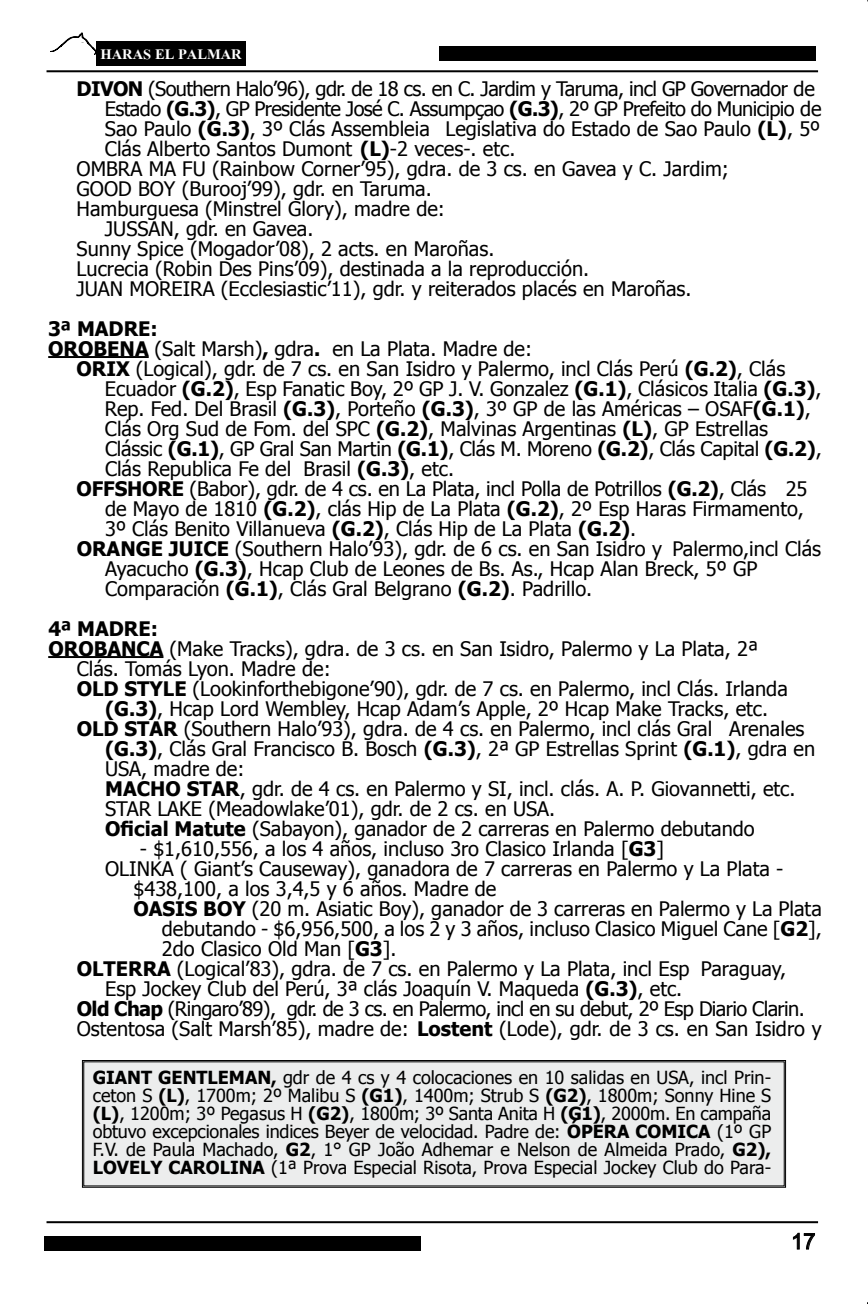
<style>
.page{position:relative;width:868px;height:1304px;background:#fff}
.page>*{position:absolute;margin:0;border:0;box-sizing:border-box;transform-origin:0 0}
.t1{font:700 22px "Angsana UPC";color:#fff}
.t2{font:22px "Arial";color:#000}
.t3{font:20px "Tahoma";color:#000}
.t4{font:20px "Tahoma";letter-spacing:-.03em;color:#000}
.t5{font:700 20px "Tahoma";color:#000}
.t6{font:18px/18px "Tahoma";color:#000;text-align:justify}
.s1{font-weight:700}
</style>
<div class="page">
<div style="left:44px;top:1236px;width:376px;height:14px;background:#000"></div>
<div style="left:439px;top:46px;width:376px;height:15px;background:#000"></div>
<hr style="left:46px;top:1221px;width:772px;height:2px;background:#000">
<hr style="left:46px;top:70px;width:772px;height:2px;background:#000">
<hr style="left:48px;top:356px;width:101px;height:2px;background:#000">
<hr style="left:48px;top:656px;width:115px;height:2px;background:#000">
<div style="left:82px;top:1060px;width:703px;height:128px;background:#eceded"></div>
<div style="left:97px;top:41px;width:149px;height:24px;background:#000"></div>
<svg style="left:50px;top:32px;width:47px;height:23px"></svg>
<svg style="left:792px;top:1232px;width:23px;height:18px"></svg>
<p class="t1" style="left:100px;top:37px;width:143px">HARAS EL PALMAR</p>
<p class="t4" style="left:77px;top:75px;width:740px"><span class="s1">DIVON</span> (Southern Halo’96), gdr. de 18 cs. en C. Jardim y Taruma, incl GP Governador de</p>
<p class="t4" style="left:105px;top:95px;width:718px">Estado <span class="s1">(G.3)</span>, GP Presidente José C. Assumpçao <span class="s1">(G.3)</span>, 2º GP Prefeito do Municipio de</p>
<p class="t3" style="left:105px;top:115px;width:716px">Sao Paulo <span class="s1">(G.3)</span>, 3º Clás Assembleia Legislativa do Estado de Sao Paulo <span class="s1">(L)</span>, 5º</p>
<p class="t3" style="left:105px;top:135px;width:412px">Clás Alberto Santos Dumont <span class="s1">(L)</span>-2 veces-. etc.</p>
<p class="t3" style="left:77px;top:155px;width:653px">OMBRA MA FU (Rainbow Corner’95), gdra. de 3 cs. en Gavea y C. Jardim;</p>
<p class="t3" style="left:77px;top:175px;width:356px">GOOD BOY (Burooj’99), gdr. en Taruma.</p>
<p class="t3" style="left:77px;top:195px;width:370px">Hamburguesa (Minstrel Glory), madre de:</p>
<p class="t3" style="left:105px;top:215px;width:210px">JUSSAN, gdr. en Gavea.</p>
<p class="t3" style="left:77px;top:235px;width:419px">Sunny Spice (Mogador’08), 2 acts. en Maroñas.</p>
<p class="t3" style="left:77px;top:255px;width:514px">Lucrecia (Robin Des Pins’09), destinada a la reproducción.</p>
<p class="t3" style="left:77px;top:275px;width:616px">JUAN MOREIRA (Ecclesiastic’11), gdr. y reiterados placés en Maroñas.</p>
<p class="t5" style="left:48px;top:314px;width:111px">3ª MADRE:</p>
<p class="t3" style="left:48px;top:335px;width:485px"><span class="s1">OROBENA</span> (Salt Marsh)<span class="s1">,</span> gdra<span class="s1">.</span> en La Plata. Madre de:</p>
<p class="t3" style="left:77px;top:355px;width:710px"><span class="s1">ORIX</span> (Logical), gdr. de 7 cs. en San Isidro y Palermo, incl Clás Perú <span class="s1">(G.2)</span>, Clás</p>
<p class="t3" style="left:105px;top:375px;width:718px">Ecuador <span class="s1">(G.2)</span>, Esp Fanatic Boy, 2º GP J. V. Gonzalez <span class="s1">(G.1)</span>, Clásicos Italia <span class="s1">(G.3)</span>,</p>
<p class="t3" style="left:105px;top:395px;width:707px">Rep. Fed. Del Brasil <span class="s1">(G.3)</span>, Porteño <span class="s1">(G.3)</span>, 3º GP de las Américas – OSAF<span class="s1">(G.1)</span>,</p>
<p class="t3" style="left:105px;top:415px;width:664px">Clás Org Sud de Fom. del SPC <span class="s1">(G.2)</span>, Malvinas Argentinas <span class="s1">(L)</span>, GP Estrellas</p>
<p class="t3" style="left:105px;top:435px;width:718px">Clássic <span class="s1">(G.1)</span>, GP Gral San Martin <span class="s1">(G.1)</span>, Clás M. Moreno <span class="s1">(G.2)</span>, Clás Capital <span class="s1">(G.2)</span>,</p>
<p class="t3" style="left:105px;top:455px;width:350px">Clás Republica Fe del Brasil <span class="s1">(G.3)</span>, etc.</p>
<p class="t3" style="left:77px;top:475px;width:732px"><span class="s1">OFFSHORE</span> (Babor), gdr. de 4 cs. en La Plata, incl Polla de Potrillos <span class="s1">(G.2)</span>, Clás 25</p>
<p class="t3" style="left:105px;top:495px;width:700px">de Mayo de 1810 <span class="s1">(G.2)</span>, clás Hip de La Plata <span class="s1">(G.2)</span>, 2º Esp Haras Firmamento,</p>
<p class="t3" style="left:105px;top:515px;width:532px">3º Clás Benito Villanueva <span class="s1">(G.2)</span>, Clás Hip de La Plata <span class="s1">(G.2)</span>.</p>
<p class="t3" style="left:77px;top:535px;width:745px"><span class="s1">ORANGE JUICE</span> (Southern Halo’93), gdr. de 6 cs. en San Isidro y Palermo,incl Clás</p>
<p class="t3" style="left:105px;top:555px;width:653px">Ayacucho <span class="s1">(G.3)</span>, Hcap Club de Leones de Bs. As., Hcap Alan Breck, 5º GP</p>
<p class="t3" style="left:105px;top:575px;width:488px">Comparación <span class="s1">(G.1)</span>, Clás Gral Belgrano <span class="s1">(G.2)</span>. Padrillo.</p>
<p class="t5" style="left:48px;top:614px;width:111px">4ª MADRE:</p>
<p class="t3" style="left:48px;top:635px;width:711px"><span class="s1">OROBANCA</span> (Make Tracks), gdra. de 3 cs. en San Isidro, Palermo y La Plata, 2ª</p>
<p class="t3" style="left:77px;top:655px;width:255px">Clás. Tomás Lyon. Madre de:</p>
<p class="t3" style="left:77px;top:675px;width:712px"><span class="s1">OLD STYLE</span> (Lookinforthebigone’90), gdr. de 7 cs. en Palermo, incl Clás. Irlanda</p>
<p class="t3" style="left:105px;top:695px;width:664px"><span class="s1">(G.3)</span>, Hcap Lord Wembley, Hcap Adam’s Apple, 2º Hcap Make Tracks, etc.</p>
<p class="t3" style="left:77px;top:715px;width:729px"><span class="s1">OLD STAR</span> (Southern Halo’93), gdra. de 4 cs. en Palermo, incl clás Gral Arenales</p>
<p class="t3" style="left:105px;top:735px;width:711px"><span class="s1">(G.3)</span>, Clás Gral Francisco B. Bosch <span class="s1">(G.3)</span>, 2ª GP Estrellas Sprint <span class="s1">(G.1)</span>, gdra en</p>
<p class="t3" style="left:105px;top:755px;width:141px">USA, madre de:</p>
<p class="t3" style="left:105px;top:775px;width:691px"><span class="s1">MACHO STAR</span>, gdr. de 4 cs. en Palermo y SI, incl. clás. A. P. Giovannetti, etc.</p>
<p class="t3" style="left:105px;top:795px;width:451px">STAR LAKE (Meadowlake’01), gdr. de 2 cs. en USA.</p>
<p class="t3" style="left:105px;top:815px;width:651px"><span class="s1">Oficial Matute</span> (Sabayon), ganador de 2 carreras en Palermo debutando</p>
<p class="t3" style="left:140px;top:835px;width:525px">- $1,610,556, a los 4 años, incluso 3ro Clasico Irlanda [<span class="s1">G3</span>]</p>
<p class="t3" style="left:105px;top:855px;width:679px">OLINKA ( Giant’s Causeway), ganadora de 7 carreras en Palermo y La Plata -</p>
<p class="t3" style="left:133px;top:875px;width:364px">$438,100, a los 3,4,5 y 6 años. Madre de</p>
<p class="t3" style="left:133px;top:895px;width:689px"><span class="s1">OASIS BOY</span> (20 m. Asiatic Boy), ganador de 3 carreras en Palermo y La Plata</p>
<p class="t3" style="left:162px;top:915px;width:661px">debutando - $6,956,500, a los 2 y 3 años, incluso Clasico Miguel Cane [<span class="s1">G2</span>],</p>
<p class="t3" style="left:162px;top:935px;width:236px">2do Clasico Old Man [<span class="s1">G3</span>].</p>
<p class="t3" style="left:77px;top:955px;width:710px"><span class="s1">OLTERRA</span> (Logical’83), gdra. de 7 cs. en Palermo y La Plata, incl Esp Paraguay,</p>
<p class="t3" style="left:105px;top:975px;width:578px">Esp Jockey Club del Perú, 3ª clás Joaquín V. Maqueda <span class="s1">(G.3)</span>, etc.</p>
<p class="t4" style="left:77px;top:995px;width:729px"><span class="s1">Old Chap</span> (Ringaro’89), gdr. de 3 cs. en Palermo, incl en su debut, 2º Esp Diario Clarin.</p>
<p class="t3" style="left:77px;top:1015px;width:746px">Ostentosa (Salt Marsh’85), madre de: <span class="s1">Lostent</span> (Lode), gdr. de 3 cs. en San Isidro y</p>
<p class="t6" style="left:93px;top:1068px;width:680px"><span class="s1">GIANT GENTLEMAN,</span> gdr de 4 cs y 4 colocaciones en 10 salidas en USA, incl Prin&shy;ceton S <span class="s1">(L)</span>, 1700m; 2º Malibu S <span class="s1">(G1)</span>, 1400m; Strub S <span class="s1">(G2)</span>, 1800m; Sonny Hine S <span class="s1">(L)</span>, 1200m; 3º Pegasus H <span class="s1">(G2)</span>, 1800m; 3º Santa Anita H <span class="s1">(G1)</span>, 2000m. En campaña obtuvo excepcionales indices Beyer de velocidad. Padre de: <span class="s1">ÓPERA COMICA</span> (1º GP F.V. de Paula Machado, <span class="s1">G2</span>, 1° GP João Adhemar e Nelson de Almeida Prado, <span class="s1">G2), LOVELY CAROLINA</span> (1ª Prova Especial Risota, Prova Especial Jockey Club do Para-</p>
<p class="t2" style="left:790px;top:1227px;width:26px">17</p>
</div>
